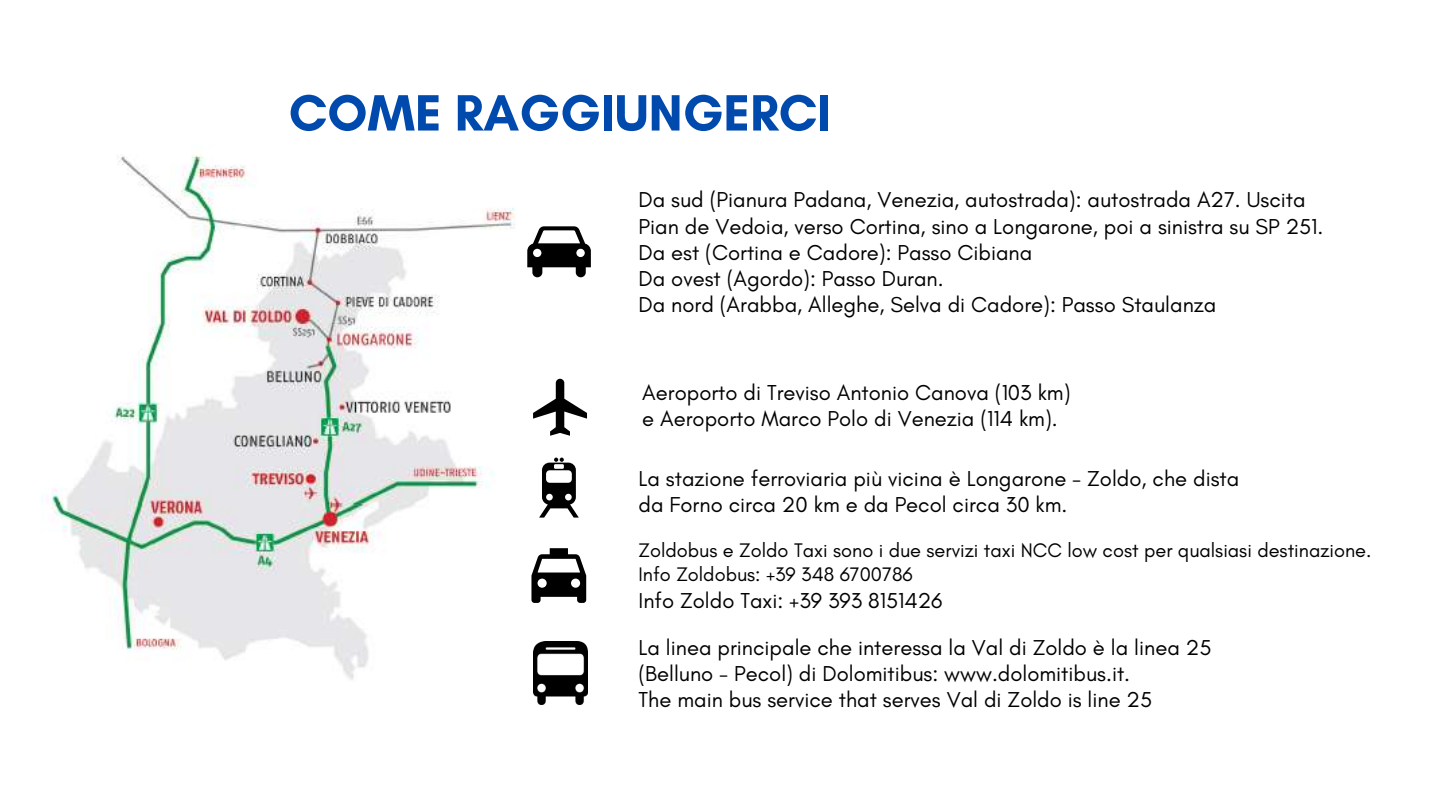
<style>
.page{position:relative;width:1440px;height:810px;background:#fff}
.page>*{position:absolute;margin:0;border:0;box-sizing:border-box;transform-origin:0 0}
.t1{font:700 52px "Glacial Indifference";color:#004aad}
.t2{font:22px/26.2px "Glacial Indifference";color:#000}
.t3{font:20px/24px "Glacial Indifference";color:#000}
</style>
<div class="page">
<img style="left:41px;top:155px;width:547px;height:540px">
<svg style="left:527px;top:226px;width:64px;height:51px"></svg>
<svg style="left:533px;top:379px;width:54px;height:57px"></svg>
<svg style="left:539px;top:458px;width:40px;height:60px"></svg>
<svg style="left:531px;top:548px;width:55px;height:55px"></svg>
<img style="left:533px;top:642px;width:54px;height:63px">
<h1 class="t1" style="left:289px;top:81px;width:544px">COME RAGGIUNGERCI</h1>
<p class="t2" style="left:639px;top:187px;width:686px">Da sud (Pianura Padana, Venezia, autostrada): autostrada A27. Uscita Pian de Vedoia, verso Cortina, sino a Longarone, poi a sinistra su SP 251.<br>Da est (Cortina e Cadore): Passo Cibiana<br>Da ovest (Agordo): Passo Duran.<br>Da nord (Arabba, Alleghe, Selva di Cadore): Passo Staulanza</p>
<p class="t2" style="left:642px;top:379px;width:430px">Aeroporto di Treviso Antonio Canova (103 km) e Aeroporto Marco Polo di Venezia (114 km).</p>
<p class="t2" style="left:639px;top:465px;width:602px">La stazione ferroviaria più vicina è Longarone - Zoldo, che dista da Forno circa 20 km e da Pecol circa 30 km.</p>
<p class="t3" style="left:639px;top:538px;width:734px">Zoldobus e Zoldo Taxi sono i due servizi taxi NCC low cost per qualsiasi destinazione.<br>Info Zoldobus: +39 348 6700786</p>
<p class="t2" style="left:639px;top:576px;width:574px;line-height:47.1px">Info Zoldo Taxi: +39 393 8151426<br>La linea principale che interessa la Val di Zoldo è la linea 25</p>
<p class="t2" style="left:639px;top:660px;width:515px">(Belluno - Pecol) di Dolomitibus: www.dolomitibus.it.<br>The main bus service that serves Val di Zoldo is line 25</p>
</div>
